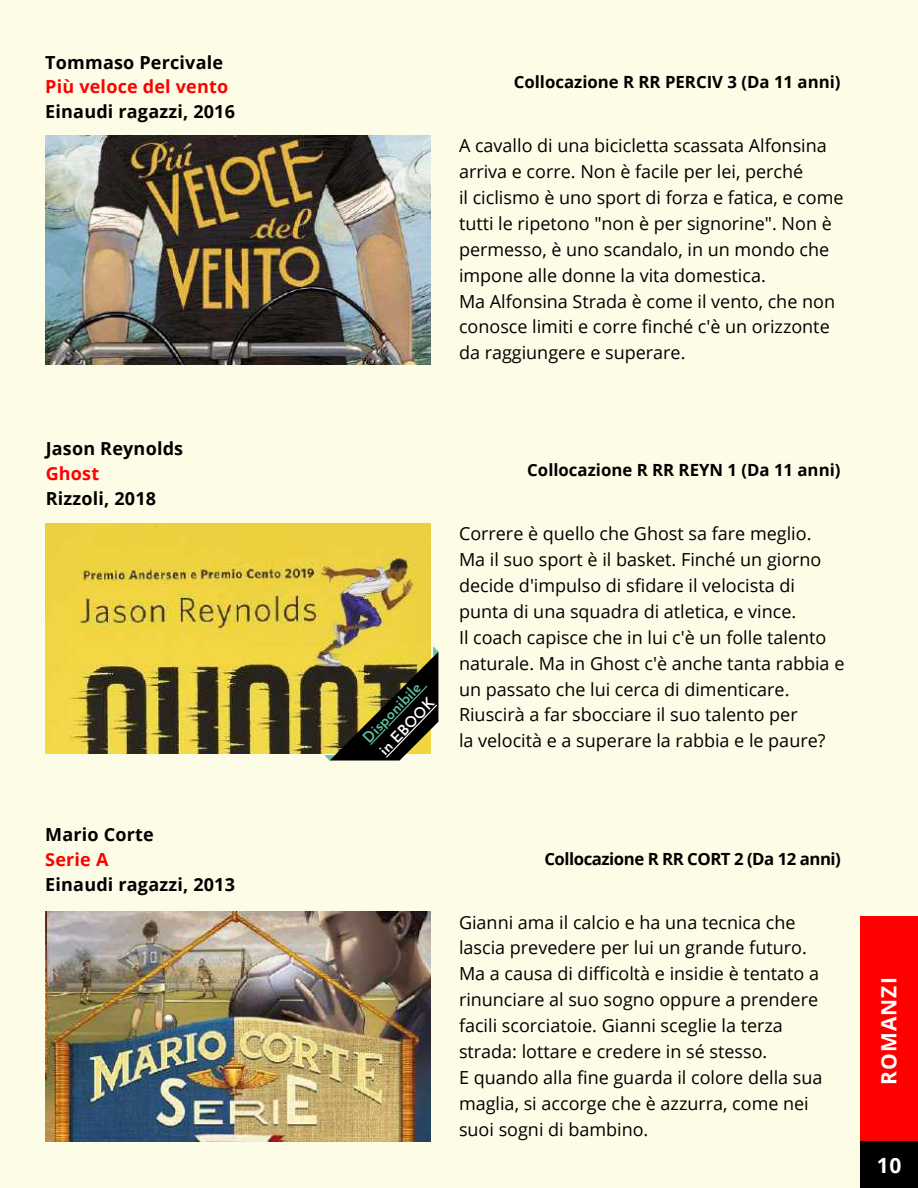
<style>
.page{position:relative;width:918px;height:1188px;background:#fdfce6}
.page>*{position:absolute;margin:0;border:0;box-sizing:border-box;transform-origin:0 0}
.t1{font:700 21px "Open Sans";letter-spacing:.05em;color:#fff}
.t2{font:18px/25.8px "Open Sans";color:#000}
.t3{font:700 18px "Open Sans";letter-spacing:.01em;color:#000}
.t4{font:700 18px "Open Sans";letter-spacing:.01em;color:#f00}
.t5{font:700 16.8px "Open Sans";color:#000}
.t6{font:700 16.8px "Open Sans";letter-spacing:-.03em;color:#000}
.t7{font:600 15px "Josefin Sans";color:#61c2a2}
.t8{font:600 15px "Josefin Sans";color:#fff}
</style>
<div class="page">
<div style="left:861px;top:917px;width:57px;height:224px;background:#f00"></div>
<div style="left:861px;top:1141px;width:57px;height:47px;background:#000"></div>
<img style="left:45px;top:135px;width:385px;height:230px">
<img style="left:45px;top:524px;width:385px;height:229px">
<img style="left:45px;top:912px;width:385px;height:229px">
<img style="left:324px;top:646px;width:114px;height:115px">
<p class="t3" style="left:45px;top:49px;width:179px">Tommaso Percivale</p>
<p class="t4" style="left:45px;top:74px;width:184px">Più veloce del vento</p>
<p class="t3" style="left:45px;top:99px;width:191px">Einaudi ragazzi, 2016</p>
<p class="t3" style="left:46px;top:436px;width:139px">Jason Reynolds</p>
<p class="t4" style="left:46px;top:461px;width:55px">Ghost</p>
<p class="t3" style="left:46px;top:485px;width:112px">Rizzoli, 2018</p>
<p class="t3" style="left:45px;top:822px;width:110px">Mario Corte</p>
<p class="t4" style="left:45px;top:847px;width:65px">Serie A</p>
<p class="t3" style="left:45px;top:872px;width:191px">Einaudi ragazzi, 2013</p>
<p class="t5" style="left:514px;top:70px;width:328px">Collocazione R RR PERCIV 3 (Da 11 anni)</p>
<p class="t2" style="left:459px;top:132px;width:386px">A cavallo di una bicicletta scassata Alfonsina arriva e corre. Non è facile per lei, perché<br>il ciclismo è uno sport di forza e fatica, e come tutti le ripetono "non è per signorine". Non è permesso, è uno scandalo, in un mondo che impone alle donne la vita domestica.<br>Ma Alfonsina Strada è come il vento, che non conosce limiti e corre finché c'è un orizzonte da raggiungere e superare.</p>
<p class="t7" style="left:361px;top:736px;width:78px;rotate:-46deg">Disponibile</p>
<p class="t8" style="left:377px;top:748px;width:74px;rotate:-46deg">in EBOOK</p>
<p class="t5" style="left:527px;top:459px;width:315px">Collocazione R RR REYN 1 (Da 11 anni)</p>
<p class="t2" style="left:459px;top:520px;width:387px">Correre è quello che Ghost sa fare meglio.<br>Ma il suo sport è il basket. Finché un giorno decide d'impulso di sfidare il velocista di punta di una squadra di atletica, e vince.<br>Il coach capisce che in lui c'è un folle talento naturale. Ma in Ghost c'è anche tanta rabbia e un passato che lui cerca di dimenticare.<br>Riuscirà a far sbocciare il suo talento per<br>la velocità e a superare la rabbia e le paure?</p>
<p class="t6" style="left:544px;top:847px;width:298px">Collocazione R RR CORT 2 (Da 12 anni)</p>
<p class="t2" style="left:459px;top:909px;width:365px">Gianni ama il calcio e ha una tecnica che lascia prevedere per lui un grande futuro.<br>Ma a causa di difficoltà e insidie è tentato a rinunciare al suo sogno oppure a prendere facili scorciatoie. Gianni sceglie la terza strada: lottare e credere in sé stesso.<br>E quando alla fine guarda il colore della sua maglia, si accorge che è azzurra, come nei suoi sogni di bambino.</p>
<p class="t1" style="left:874px;top:1085px;width:109px;rotate:-90deg">ROMANZI</p>
<p class="t1" style="left:877px;top:1150px;width:26px">10</p>
</div>
